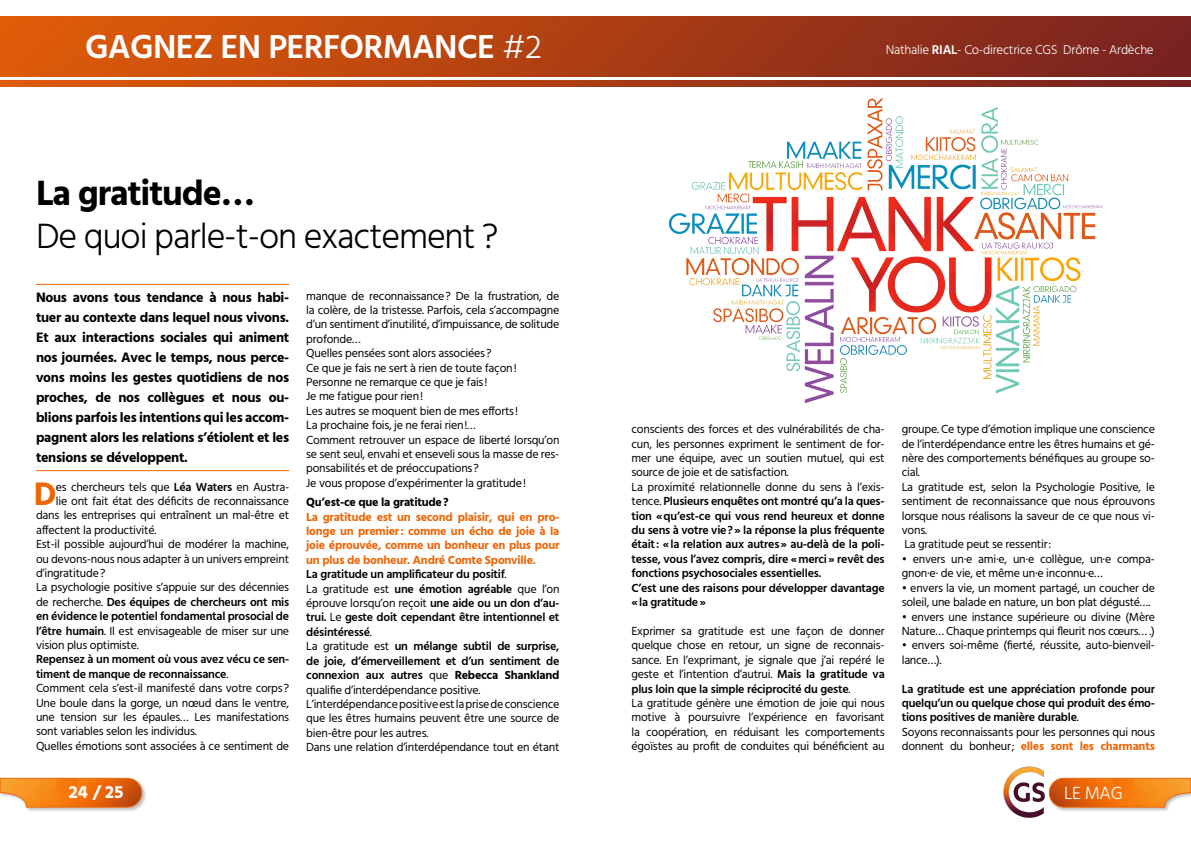
<style>
.page{position:relative;width:1191px;height:842px;background:#fff}
.page>*{position:absolute;margin:0;border:0;box-sizing:border-box;transform-origin:0 0}
.t1{font:300 36px "Hind";letter-spacing:-.03em;color:#000}
.t2{font:700 36px "Hind";letter-spacing:-.03em;color:#000}
.t3{font:600 34px "Hind";letter-spacing:-.02em;color:#fff}
.t4{font:700 33.4px "Hind";color:#ec6608}
.t5{font:700 18px "Hind";color:#fff}
.t6{font:300 18px "Hind";color:#fff}
.t7{font:700 14px/20px "Hind";letter-spacing:-.02em;color:#000;text-align:justify}
.t8{font:300 13px "Hind";letter-spacing:-.02em;color:#fff}
.t9{font:12px/14.4px "Hind";letter-spacing:-.02em;color:#000}
.t10{font:600 12px/14.4px "Hind";letter-spacing:-.02em;color:#000}
.t11{font:700 12px "Hind";letter-spacing:-.02em;color:#000}
.s1{font-weight:300}
.s2{font-weight:600}
.s3{font-weight:400}
.s4{font-weight:700;color:#ec6608}
.s5{font-weight:700}
</style>
<div class="page">
<div style="left:0;top:777px;width:147px;height:35px;background:#000;opacity:.25"></div>
<svg style="left:0;top:778px;width:142px;height:29px"></svg>
<div style="left:1048px;top:777px;width:143px;height:35px;background:#000;opacity:.25"></div>
<svg style="left:1062px;top:778px;width:129px;height:29px"></svg>
<img style="left:1003px;top:766px;width:59px;height:52px">
<img style="left:0;top:16px;width:1191px;height:61px">
<img style="left:0;top:81px;width:1191px;height:5px">
<hr style="left:36px;top:284px;width:253px;height:1px;background:#ec6608">
<hr style="left:36px;top:470px;width:253px;height:1px;background:#ec6608">
<img style="left:658px;top:83px;width:453px;height:320px">
<h2 class="t3" style="left:85px;top:23px;width:458px">GAGNEZ EN PERFORMANCE <span class="s1">#2</span></h2>
<p class="t8" style="left:885px;top:41px;width:269px">Nathalie <span class="s2">RIAL</span>- Co-directrice CGS Drôme - Ardèche</p>
<h1 class="t2" style="left:36px;top:172px;width:220px">La gratitude…</h1>
<h1 class="t1" style="left:36px;top:213px;width:464px">De quoi parle-t-on exactement ?</h1>
<p class="t7" style="left:36px;top:287px;width:255px">Nous avons tous tendance à nous habi&shy;tuer au contexte dans lequel nous vivons.<br>Et aux interactions sociales qui animent nos journées. Avec le temps, nous perce&shy;vons moins les gestes quotidiens de nos proches, de nos collègues et nous ou&shy;blions parfois les intentions qui les accom&shy;pagnent alors les relations s’étiolent et les tensions se développent.</p>
<h3 class="t4" style="left:34px;top:474px;width:24px">D</h3>
<p class="t9" style="left:56px;top:480px;width:235px">es chercheurs tels que <span class="s2">Léa Waters</span> en Austra-</p>
<p class="t9" style="left:56px;top:494px;width:235px">lie ont fait état des déficits de reconnaissance</p>
<p class="t9" style="left:36px;top:509px;width:255px">dans les entreprises qui entraînent un mal-être et</p>
<p class="t9" style="left:36px;top:523px;width:122px">affectent la productivité.</p>
<p class="t9" style="left:36px;top:538px;width:255px">Est-il possible aujourd’hui de modérer la machine,</p>
<p class="t9" style="left:36px;top:552px;width:255px">ou devons-nous nous adapter à un univers empreint</p>
<p class="t9" style="left:36px;top:566px;width:71px">d’ingratitude?</p>
<p class="t9" style="left:36px;top:581px;width:255px">La psychologie positive s’appuie sur des décennies</p>
<p class="t10" style="left:36px;top:595px;width:255px"><span class="s3">de recherche.</span> Des équipes de chercheurs ont mis</p>
<p class="t10" style="left:36px;top:610px;width:255px">en évidence le potentiel fondamental prosocial de</p>
<p class="t9" style="left:36px;top:624px;width:255px"><span class="s2">l’être humain</span>. Il est envisageable de miser sur une</p>
<p class="t9" style="left:36px;top:638px;width:104px">vision plus optimiste.</p>
<p class="t9" style="left:36px;top:653px;width:255px"><span class="s2">Repensez à un moment où vous avez vécu ce sen&shy;timent de manque de reconnaissance</span>.<br>Comment cela s’est-il manifesté dans votre corps?<br>Une boule dans la gorge, un nœud dans le ventre, une tension sur les épaules… Les manifestations sont variables selon les individus.<br>Quelles émotions sont associées à ce sentiment de</p>
<p class="t9" style="left:306px;top:289px;width:255px">manque de reconnaissance? De la frustration, de la colère, de la tristesse. Parfois, cela s’accompagne d’un sentiment d’inutilité, d’impuissance, de solitude profonde…<br>Quelles pensées sont alors associées?<br>Ce que je fais ne sert à rien de toute façon!<br>Personne ne remarque ce que je fais!<br>Je me fatigue pour rien!<br>Les autres se moquent bien de mes efforts!<br>La prochaine fois, je ne ferai rien!…<br>Comment retrouver un espace de liberté lorsqu’on se sent seul, envahi et enseveli sous la masse de res&shy;ponsabilités et de préoccupations?<br>Je vous propose d’expérimenter la gratitude!</p>
<p class="t11" style="left:306px;top:495px;width:144px">Qu’est-ce que la gratitude?</p>
<p class="t9" style="left:306px;top:510px;width:255px"><span class="s4">La gratitude est un second plaisir, qui en pro&shy;longe un premier: comme un écho de joie à la joie éprouvée, comme un bonheur en plus pour un plus de bonheur. André Comte Sponville.<br></span><span class="s2">La gratitude un amplificateur du positif</span>.<br>La gratitude est <span class="s2">une émotion agréable</span> que l’on éprouve lorsqu’on reçoit <span class="s2">une aide ou un don d’au&shy;trui.</span> Le <span class="s2">geste doit cependant être intentionnel et désintéressé</span>.<br>La gratitude est <span class="s2">un mélange subtil de surprise, de joie, d’émerveillement et d’un sentiment de connexion aux autres</span> que <span class="s5">Rebecca Shankland </span>qualifie d’interdépendance positive.<br>L’interdépendance positive est la prise de conscience que les êtres humains peuvent être une source de bien-être pour les autres.<br>Dans une relation d’interdépendance tout en étant</p>
<p class="t10" style="left:631px;top:423px;width:255px"><span class="s3">conscients des forces et des vulnérabilités de cha&shy;cun, les personnes expriment le sentiment de for&shy;mer une équipe, avec un soutien mutuel, qui est source de joie et de satisfaction.<br>La proximité relationnelle donne du sens à l’exis&shy;tence.</span> Plusieurs enquêtes ont montré qu’a la ques&shy;tion «qu’est-ce qui vous rend heureux et donne du sens à votre vie?» la réponse la plus fréquente était: «la relation aux autres» au-delà de la poli&shy;tesse, vous l’avez compris, dire «merci» revêt des fonctions psychosociales essentielles.<br>C’est une des raisons pour développer davantage «la gratitude»</p>
<p class="t9" style="left:631px;top:624px;width:255px">Exprimer sa gratitude est une façon de donner quelque chose en retour, un signe de reconnais&shy;sance. En l’exprimant, je signale que j’ai repéré le geste et l’intention d’autrui. <span class="s2">Mais la gratitude va plus loin que la simple réciprocité du geste</span>.<br>La gratitude génère une émotion de joie qui nous motive à poursuivre l’expérience en favorisant la coopération, en réduisant les comportements égoïstes au profit de conduites qui bénéficient au</p>
<p class="t9" style="left:901px;top:423px;width:255px">groupe. Ce type d’émotion implique une conscience de l’interdépendance entre les êtres humains et gé&shy;nère des comportements bénéfiques au groupe so&shy;cial.<br>La gratitude est, selon la Psychologie Positive, le sentiment de reconnaissance que nous éprouvons lorsque nous réalisons la saveur de ce que nous vi&shy;vons.<br>La gratitude peut se ressentir:</p>
<p class="t9" style="left:901px;top:552px;width:255px">• envers un·e ami·e, un·e collègue, un·e compa&shy;gnon·e· de vie, et même un·e inconnu·e…</p>
<p class="t9" style="left:901px;top:581px;width:255px">• envers la vie, un moment partagé, un coucher de soleil, une balade en nature, un bon plat dégusté….</p>
<p class="t9" style="left:901px;top:610px;width:255px">• envers une instance supérieure ou divine (Mère<br>Nature… Chaque printemps qui fleurit nos cœurs… .)</p>
<p class="t9" style="left:901px;top:639px;width:255px">• envers soi-même (fierté, réussite, auto-bienveil&shy;lance…).</p>
<p class="t10" style="left:901px;top:682px;width:255px">La gratitude est une appréciation profonde pour quelqu’un ou quelque chose qui produit des émo&shy;tions positives de manière durable<span class="s3">.<br>Soyons reconnaissants pour les personnes qui nous donnent du bonheur;</span> <span class="s4">elles sont les charmants</span></p>
<h3 class="t5" style="left:69px;top:781px;width:56px">24 / 25</h3>
<h3 class="t6" style="left:1064px;top:781px;width:60px">LE MAG</h3>
</div>
